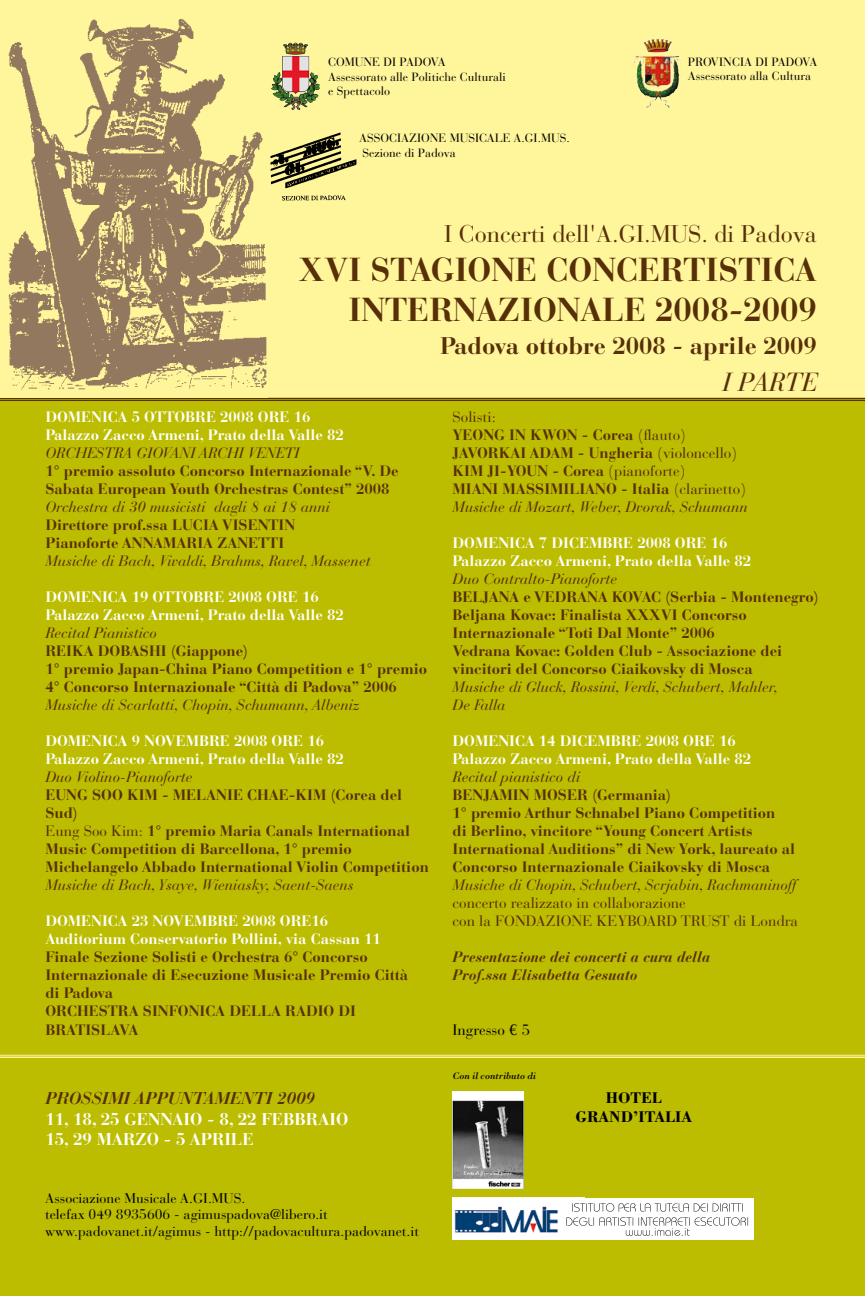
<style>
.page{position:relative;width:865px;height:1296px;background:#fff}
.page>*{position:absolute;margin:0;border:0;box-sizing:border-box;transform-origin:0 0}
.t1{font:700 33px/39.6px "Bauer Bodoni Std";color:#572f08;text-align:right}
.t2{font:italic 26px "Bauer Bodoni Std";letter-spacing:-.01em;color:#572f08}
.t3{font:24px "Bauer Bodoni Std";color:#572f08}
.t4{font:700 24px "Bauer Bodoni Std";color:#572f08}
.t5{font:700 17px/20.4px "Bauer Bodoni Std";color:#fff}
.t6{font:italic 700 17px "Bauer Bodoni Std";color:#572f08}
.t7{font:700 16px/19.2px "Bodoni Std";color:#000;text-align:center}
.t8{font:700 15px/18px "Bauer Bodoni Std";color:#572f08}
.t9{font:700 15px/18px "Bauer Bodoni Std";color:#fff}
.t10{font:italic 15px/18px "Bauer Bodoni Std";color:#572f08}
.t11{font:15px/18px "Bauer Bodoni Std";color:#572f08}
.t12{font:italic 700 15px/18px "Bauer Bodoni Std";color:#572f08}
.t13{font:15px "Bauer Bodoni Std";color:#000}
.t14{font:14px/16.8px "Bauer Bodoni Std";color:#000}
.t15{font:12px/14.4px "Bauer Bodoni Std";color:#000}
.t16{font:italic 10px "Bodoni Std";color:#000}
.s1{font-weight:400}
.s2{font-weight:400;font-style:italic}
</style>
<div class="page">
<div style="left:0;top:382px;width:865px;height:913px;background:#bcbd00"></div>
<div style="left:0;top:0;width:865px;height:399px;background:#fff59a"></div>
<img style="left:0;top:0;width:268px;height:397px">
<img style="left:270px;top:130px;width:89px;height:74px">
<img style="left:283px;top:42px;width:35px;height:39px">
<img style="left:635px;top:55px;width:46px;height:54px">
<img style="left:453px;top:1091px;width:70px;height:97px">
<div style="left:453px;top:1197px;width:300px;height:42px;background:#fff"></div>
<img style="left:454px;top:1206px;width:129px;height:27px">
<svg style="left:572px;top:1203px;width:170px;height:8px"></svg>
<svg style="left:566px;top:1217px;width:182px;height:18px"></svg>
<hr style="left:0;top:1055px;width:865px;height:1px;background:#fff59a">
<hr style="left:0;top:1056px;width:865px;height:2px;background:#fff59a">
<p class="t15" style="left:328px;top:55px;width:179px">COMUNE DI PADOVA<br>Assessorato alle Politiche Culturali e Spettacolo</p>
<p class="t15" style="left:359px;top:131px;width:212px">ASSOCIAZIONE MUSICALE A.GI.MUS.<br>Sezione di Padova</p>
<p class="t15" style="left:687px;top:54px;width:131px">PROVINCIA DI PADOVA<br>Assessorato alla Cultura</p>
<h3 class="t3" style="left:444px;top:219px;width:374px">I Concerti dell'A.GI.MUS. di Padova</h3>
<h1 class="t1" style="left:299px;top:250px;width:519px">XVI STAGIONE CONCERTISTICA<br>INTERNAZIONALE 2008-2009</h1>
<h3 class="t4" style="left:440px;top:331px;width:378px">Padova ottobre 2008 - aprile 2009</h3>
<h2 class="t2" style="left:722px;top:366px;width:96px">I PARTE</h2>
<p class="t9" style="left:45px;top:408px;width:300px">DOMENICA 5 OTTOBRE 2008 ORE 16<br>Palazzo Zacco Armeni, Prato della Valle 82</p>
<p class="t10" style="left:45px;top:444px;width:256px">ORCHESTRA GIOVANI ARCHI VENETI</p>
<p class="t8" style="left:45px;top:462px;width:355px">1° premio assoluto Concorso Internazionale “V. De<br>Sabata European Youth Orchestras Contest” 2008</p>
<p class="t10" style="left:45px;top:498px;width:286px">Orchestra di 30 musicisti dagli 8 ai 18 anni</p>
<p class="t8" style="left:45px;top:516px;width:251px">Direttore prof.ssa LUCIA VISENTIN<br>Pianoforte ANNAMARIA ZANETTI</p>
<p class="t10" style="left:45px;top:552px;width:327px">Musiche di Bach, Vivaldi, Brahms, Ravel, Massenet</p>
<p class="t9" style="left:45px;top:588px;width:300px">DOMENICA 19 OTTOBRE 2008 ORE 16<br>Palazzo Zacco Armeni, Prato della Valle 82</p>
<p class="t10" style="left:45px;top:624px;width:113px">Recital Pianistico</p>
<p class="t8" style="left:45px;top:642px;width:383px">REIKA DOBASHI (Giappone)<br>1° premio Japan-China Piano Competition e 1° premio<br>4° Concorso Internazionale “Città di Padova” 2006</p>
<p class="t10" style="left:45px;top:696px;width:316px">Musiche di Scarlatti, Chopin, Schumann, Albeniz</p>
<p class="t9" style="left:45px;top:732px;width:300px">DOMENICA 9 NOVEMBRE 2008 ORE 16<br>Palazzo Zacco Armeni, Prato della Valle 82</p>
<p class="t10" style="left:45px;top:768px;width:149px">Duo Violino-Pianoforte</p>
<p class="t8" style="left:45px;top:786px;width:385px">EUNG SOO KIM - MELANIE CHAE-KIM (Corea del Sud)<br><span class="s1">Eung Soo Kim:</span> 1° premio Maria Canals International Music Competition di Barcellona, 1° premio Michelangelo Abbado International Violin Competition</p>
<p class="t10" style="left:45px;top:876px;width:310px">Musiche di Bach, Ysaye, Wieniasky, Saent-Saens</p>
<p class="t9" style="left:45px;top:912px;width:337px">DOMENICA 23 NOVEMBRE 2008 ORE16<br>Auditorium Conservatorio Pollini, via Cassan 11</p>
<p class="t8" style="left:45px;top:948px;width:364px">Finale Sezione Solisti e Orchestra 6° Concorso<br>Internazionale di Esecuzione Musicale Premio Città di Padova<br>Orchestra</p>
<p class="t8" style="left:143px;top:1002px;width:20px">Sinfonica</p>
<p class="t8" style="left:229px;top:1002px;width:12px">della</p>
<p class="t8" style="left:285px;top:1002px;width:22px">Radio</p>
<p class="t8" style="left:338px;top:1002px;width:10px">di</p>
<p class="t8" style="left:45px;top:1020px;width:21px">Bratislava</p>
<p class="t6" style="left:45px;top:1087px;width:271px">PROSSIMI APPUNTAMENTI 2009</p>
<p class="t5" style="left:45px;top:1108px;width:304px">11, 18, 25 GENNAIO - 8, 22 FEBBRAIO<br>15, 29 MARZO - 5 APRILE</p>
<p class="t14" style="left:45px;top:1189px;width:375px">Associazione Musicale A.GI.MUS.<br>telefax 049 8935606 - agimuspadova@libero.it www.padovanet.it/agimus - http://padovacultura.padovanet.it</p>
<p class="t8" style="left:452px;top:408px;width:297px"><span class="s1">Solisti:<br></span>YEONG IN KWON - Corea <span class="s1">(flauto)<br></span>JAVORKAI ADAM - Ungheria <span class="s1">(violoncello)<br></span>KIM JI-YOUN - Corea <span class="s1">(pianoforte)<br></span>MIANI MASSIMILIANO - Italia <span class="s1">(clarinetto)<br></span><span class="s2">Musiche di Mozart, Weber, Dvorak, Schumann</span></p>
<p class="t9" style="left:452px;top:534px;width:300px">DOMENICA 7 DICEMBRE 2008 ORE 16<br>Palazzo Zacco Armeni, Prato della Valle 82</p>
<p class="t10" style="left:452px;top:570px;width:166px">Duo Contralto-Pianoforte</p>
<p class="t8" style="left:452px;top:588px;width:367px">BELJANA e VEDRANA KOVAC (Serbia - Montenegro)<br>Beljana Kovac: Finalista XXXVI Concorso Internazionale “Toti Dal Monte” 2006<br>Vedrana Kovac: Golden Club - Associazione dei vincitori del Concorso Ciaikovsky di Mosca</p>
<p class="t10" style="left:452px;top:678px;width:327px">Musiche di Gluck, Rossini, Verdi, Schubert, Mahler,<br>De Falla</p>
<p class="t9" style="left:452px;top:732px;width:300px">DOMENICA 14 DICEMBRE 2008 ORE 16<br>Palazzo Zacco Armeni, Prato della Valle 82</p>
<p class="t10" style="left:452px;top:768px;width:129px">Recital pianistico di</p>
<p class="t8" style="left:452px;top:786px;width:344px">BENJAMIN MOSER (Germania)<br>1° premio Arthur Schnabel Piano Competition<br>di Berlino, vincitore “Young Concert Artists International Auditions” di New York, laureato al Concorso Internazionale Ciaikovsky di Mosca</p>
<p class="t10" style="left:452px;top:876px;width:345px">Musiche di Chopin, Schubert, Scrjabin, Rachmaninoff</p>
<p class="t11" style="left:452px;top:894px;width:347px">concerto realizzato in collaborazione<br>con la FONDAZIONE KEYBOARD TRUST di Londra</p>
<p class="t12" style="left:452px;top:948px;width:259px">Presentazione dei concerti a cura della<br>Prof.ssa Elisabetta Gesuato</p>
<p class="t13" style="left:452px;top:1020px;width:79px">Ingresso € 5</p>
<p class="t16" style="left:453px;top:1069px;width:85px">Con il contributo di</p>
<p class="t7" style="left:575px;top:1087px;width:118px">HOTEL<br>GRAND’ITALIA</p>
</div>
